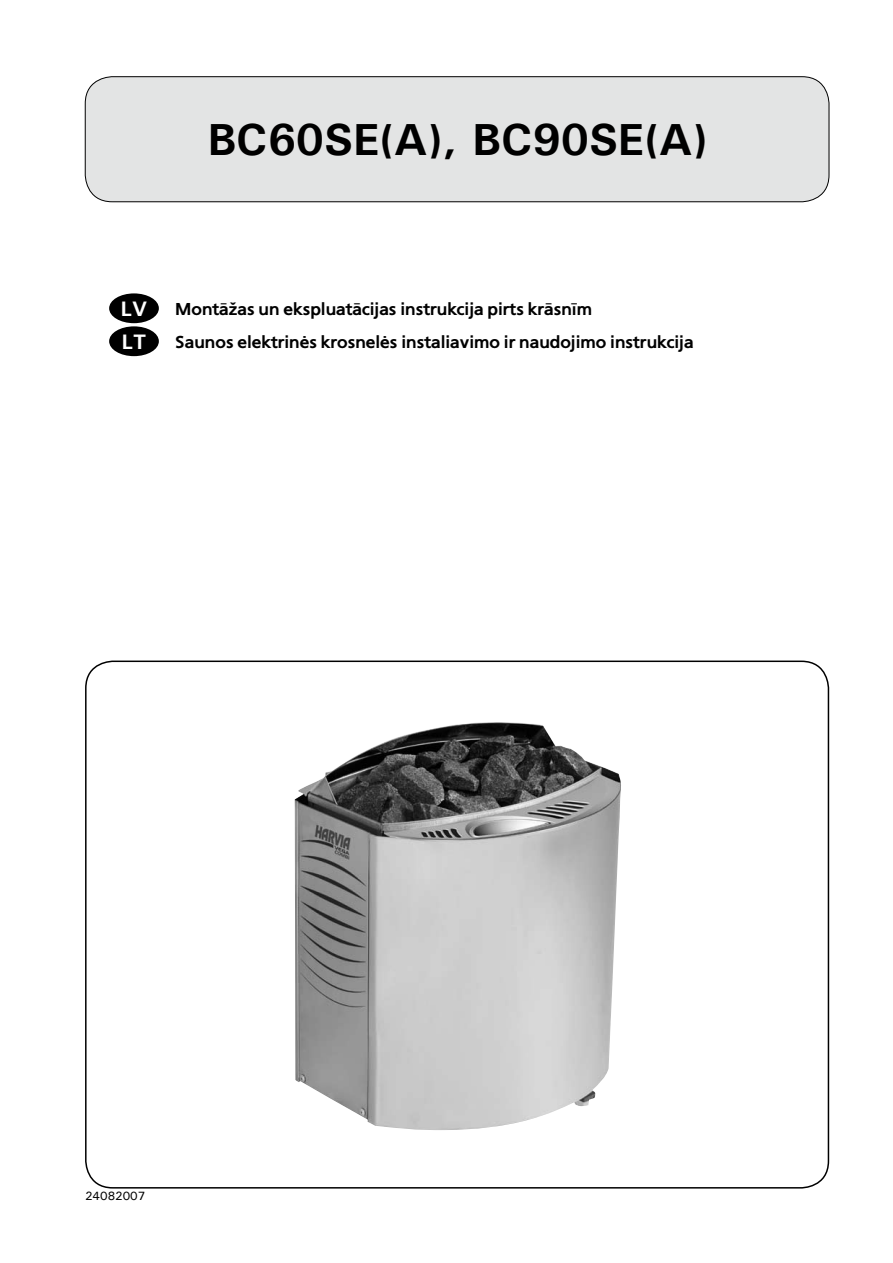
<style>
.page{position:relative;width:893px;height:1263px;background:#fff}
.page>*{position:absolute;margin:0;border:0;box-sizing:border-box;transform-origin:0 0}
.t1{font:700 45px "Univers";color:#000}
.t2{font:700 21px/31.3px "Univers";color:#fff}
.t3{font:700 17.25px/33px "Dessert NE";color:#000}
.t4{font:12px "Univers";color:#000}
</style>
<div class="page">
<div style="left:85px;top:77px;width:744px;height:125px;background:#e3e4e4;border-radius:27px"></div>
<div style="left:85px;top:76px;width:744px;height:126px;border:1px solid #000;border-radius:27px"></div>
<img style="left:295px;top:722px;width:326px;height:408px">
<div style="left:109px;top:293px;width:50px;height:30px;background:#000;border-radius:50%"></div>
<div style="left:109px;top:326px;width:50px;height:30px;background:#000;border-radius:50%"></div>
<h1 class="t1" style="left:208px;top:112px;width:501px">BC60SE(A), BC90SE(A)</h1>
<p class="t2" style="left:120px;top:292px;width:30px">LV<br>SVLT</p>
<p class="t3" style="left:175px;top:292px;width:520px">Montà¾as un ekspluatàcijas instrukcija pirts kràsnïm<br>Saunos elektrinìs krosnelìs instaliavimo ir naudojimo instrukcija</p>
<p class="t4" style="left:85px;top:1188px;width:62px">24082007</p>
</div>
